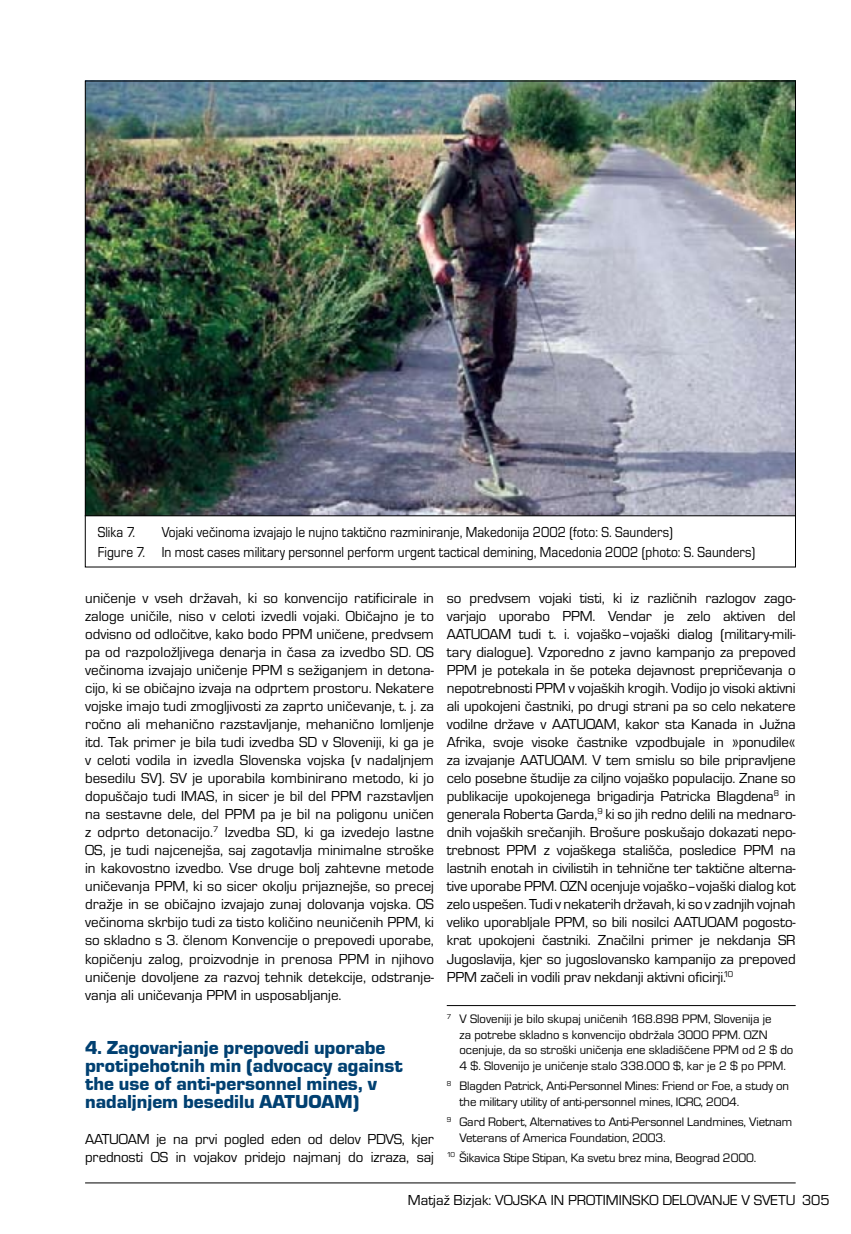
<style>
.page{position:relative;width:851px;height:1234px;background:#fff}
.page>*{position:absolute;margin:0;border:0;box-sizing:border-box;transform-origin:0 0}
.t1{font:19.5px/18px "Eurostile TEE Blac";color:#004071}
.t2{font:15px/18px "Eurostile TEE";color:#000;text-align:justify}
.t3{font:15px/20px "Eurostile TEE";color:#000;scale:.9 1}
.t4{font:12.75px/15.8px "Eurostile TEE";letter-spacing:-.005em;color:#000}
</style>
<div class="page">
<hr style="left:85px;top:1182px;width:710px;height:1px;background:#000">
<hr style="left:446px;top:1005px;width:349px;height:1px;background:#000">
<img style="left:87px;top:83px;width:706px;height:432px">
<hr style="left:85px;top:515px;width:710px;height:1px;background:#000">
<p class="t3" style="left:98px;top:522px;width:43px">Slika 7.</p>
<p class="t3" style="left:98px;top:522px;width:732px;text-indent:64px">Vojaki večinoma izvajajo le nujno taktično razminiranje, Makedonija 2002 (foto: S. Saunders)<br>Figure 7. In most cases military personnel perform urgent tactical demining, Macedonia 2002 (photo: S. Saunders)</p>
<p class="t2" style="left:85px;top:589px;width:350px">uničenje v vseh državah, ki so konvencijo ratificirale in zaloge uničile, niso v celoti izvedli vojaki. Običajno je to odvisno od odločitve, kako bodo PPM uničene, predvsem pa od razpoložljivega denarja in časa za izvedbo SD. OS večinoma izvajajo uničenje PPM s sežiganjem in detona&shy;cijo, ki se običajno izvaja na odprtem prostoru. Nekatere vojske imajo tudi zmogljivosti za zaprto uničevanje, t. j. za ročno ali mehanično razstavljanje, mehanično lomljenje itd. Tak primer je bila tudi izvedba SD v Sloveniji, ki ga je v celoti vodila in izvedla Slovenska vojska (v nadaljnjem besedilu SV). SV je uporabila kombinirano metodo, ki jo dopuščajo tudi IMAS, in sicer je bil del PPM razstavljen na sestavne dele, del PPM pa je bil na poligonu uničen z odprto detonacijo.<sup>7</sup> Izvedba SD, ki ga izvedejo lastne OS, je tudi najcenejša, saj zagotavlja minimalne stroške in kakovostno izvedbo. Vse druge bolj zahtevne metode uničevanja PPM, ki so sicer okolju prijaznejše, so precej dražje in se običajno izvajajo zunaj dolovanja vojska. OS večinoma skrbijo tudi za tisto količino neuničenih PPM, ki so skladno s 3. členom Konvencije o prepovedi uporabe, kopičenju zalog, proizvodnje in prenosa PPM in njihovo uničenje dovoljene za razvoj tehnik detekcije, odstranje&shy;vanja ali uničevanja PPM in usposabljanje.</p>
<h1 class="t1" style="left:85px;top:1038px;width:319px">4. Zagovarjanje prepovedi uporabe protipehotnih min (advocacy against the use of anti-personnel mines, v nadaljnjem besedilu AATUOAM)</h1>
<p class="t2" style="left:85px;top:1129px;width:350px">AATUOAM je na prvi pogled eden od delov PDVS, kjer prednosti OS in vojakov pridejo najmanj do izraza, saj</p>
<p class="t2" style="left:446px;top:589px;width:350px">so predvsem vojaki tisti, ki iz različnih razlogov zago&shy;varjajo uporabo PPM. Vendar je zelo aktiven del AATUOAM tudi t. i. vojaško–vojaški dialog (military-mili&shy;tary dialogue). Vzporedno z javno kampanjo za prepoved PPM je potekala in še poteka dejavnost prepričevanja o nepotrebnosti PPM v vojaških krogih. Vodijo jo visoki aktivni ali upokojeni častniki, po drugi strani pa so celo nekatere vodilne države v AATUOAM, kakor sta Kanada in Južna Afrika, svoje visoke častnike vzpodbujale in »ponudile« za izvajanje AATUOAM. V tem smislu so bile pripravljene celo posebne študije za ciljno vojaško populacijo. Znane so publikacije upokojenega brigadirja Patricka Blagdena<sup>8</sup> in generala Roberta Garda,<sup>9</sup> ki so jih redno delili na mednaro&shy;dnih vojaških srečanjih. Brošure poskušajo dokazati nepo&shy;trebnost PPM z vojaškega stališča, posledice PPM na lastnih enotah in civilistih in tehnične ter taktične alterna&shy;tive uporabe PPM. OZN ocenjuje vojaško–vojaški dialog kot zelo uspešen. Tudi v nekaterih državah, ki so v zadnjih vojnah veliko uporabljale PPM, so bili nosilci AATUOAM pogosto&shy;krat upokojeni častniki. Značilni primer je nekdanja SR Jugoslavija, kjer so jugoslovansko kampanijo za prepoved PPM začeli in vodili prav nekdanji aktivni oficirji.<sup>10</sup></p>
<p class="t4" style="left:459px;top:1010px;width:335px;text-indent:-13px"><sup>7</sup> V Sloveniji je bilo skupaj uničenih 168.898 PPM, Slovenija je<br>za potrebe skladno s konvencijo obdržala 3000 PPM. OZN ocenjuje, da so stroški uničenja ene skladiščene PPM od 2 $ do 4 $. Slovenijo je uničenje stalo 338.000 $, kar je 2 $ po PPM.</p>
<p class="t4" style="left:459px;top:1077px;width:331px;text-indent:-13px"><sup>8</sup> Blagden Patrick, Anti-Personnel Mines: Friend or Foe, a study on the military utility of anti-personnel mines, ICRC, 2004.</p>
<p class="t4" style="left:459px;top:1113px;width:334px;text-indent:-13px"><sup>9</sup> Gard Robert, Alternatives to Anti-Personnel Landmines, Vietnam<br>Veterans of America Foundation, 2003.</p>
<p class="t4" style="left:446px;top:1149px;width:311px"><sup>10</sup> Šikavica Stipe Stipan, Ka svetu brez mina, Beograd 2000.</p>
<p class="t2" style="left:408px;top:1190px;width:423px">Matjaž Bizjak: VOJSKA IN PROTIMINSKO DELOVANJE V SVETU 305</p>
</div>
